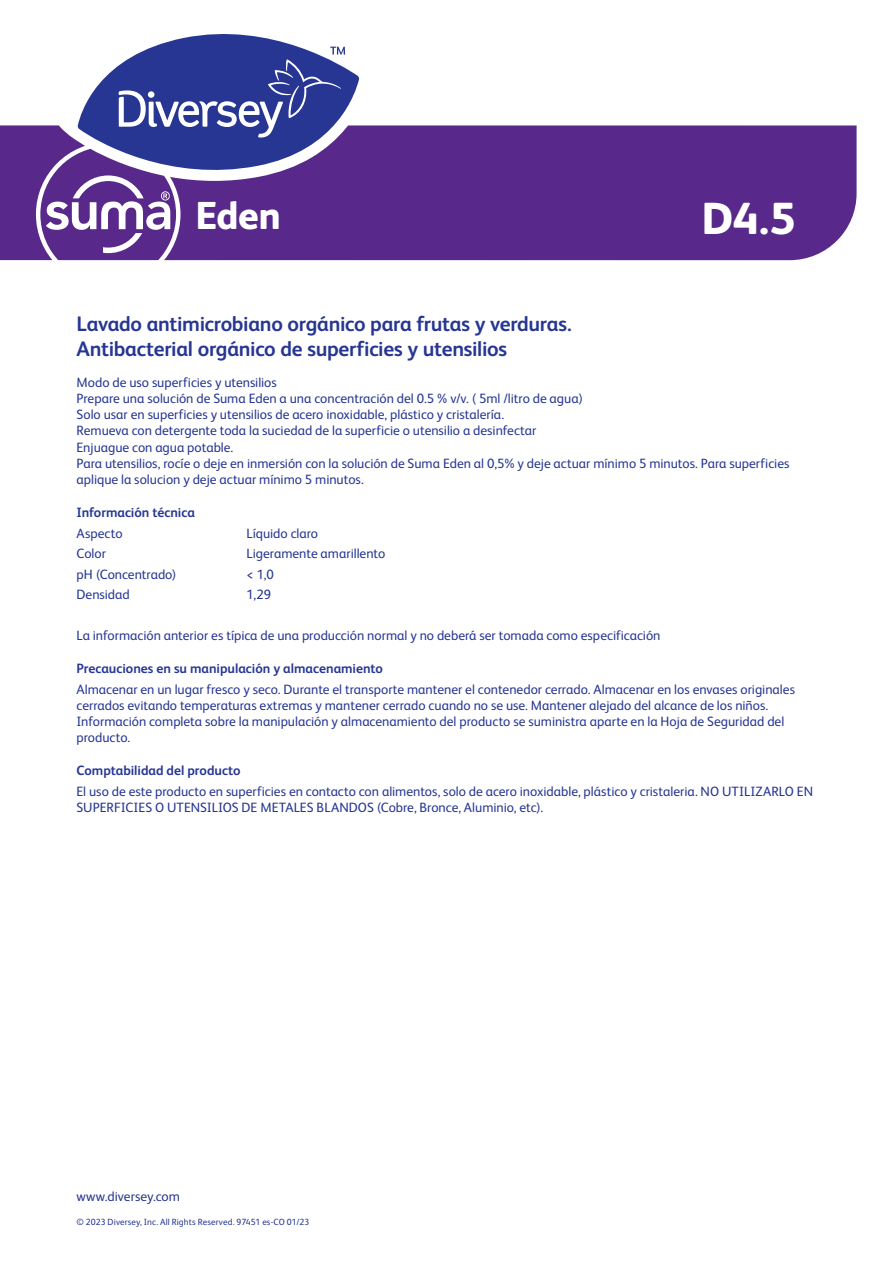
<style>
.page{position:relative;width:893px;height:1263px;background:#fff}
.page>*{position:absolute;margin:0;border:0;box-sizing:border-box;transform-origin:0 0}
.t1{font:800 45px "FS Albert Pro";color:#fff}
.t2{font:800 39px "FS Albert Pro";color:#fff}
.Product_Description{font:700 21px "FS Albert Pro";letter-spacing:-.015em;color:#263692}
.Maintext{font:13.5px/16.2px "FS Albert Pro";color:#263692}
.Subheads{font:700 13.5px "FS Albert Pro";letter-spacing:-.005em;color:#263692}
.t3{font:9px "FS Albert Pro";letter-spacing:.005em;color:#263692}
</style>
<div class="page">
<div style="left:0;top:125px;width:857px;height:135px;background:#58298a"></div>
<svg style="left:359px;top:78px;width:15px;height:103px;fill:#58298a"></svg>
<svg style="left:153px;top:34px;width:206px;height:148px"></svg>
<svg style="left:36px;top:47px;width:309px;height:214px"></svg>
<p class="t2" style="left:196px;top:185px;width:87px">Eden</p>
<p class="t1" style="left:702px;top:183px;width:95px">D4.5</p>
<p class="Product_Description" style="left:77px;top:309px;width:497px">Lavado antimicrobiano orgánico para frutas y verduras.</p>
<p class="Product_Description" style="left:77px;top:334px;width:432px">Antibacterial orgánico de superficies y utensilios</p>
<p class="Maintext" style="left:77px;top:373px;width:714px">Modo de uso superficies y utensilios<br>Prepare una solución de Suma Eden a una concentración del 0.5 % v/v. ( 5ml /litro de agua)<br>Solo usar en superficies y utensilios de acero inoxidable, plástico y cristalería.<br>Remueva con detergente toda la suciedad de la superficie o utensilio a desinfectar<br>Enjuague con agua potable.<br>Para utensilios, rocíe o deje en inmersión con la solución de Suma Eden al 0,5% y deje actuar mínimo 5 minutos. Para superficies aplique la solucion y deje actuar mínimo 5 minutos.</p>
<p class="Subheads" style="left:77px;top:503px;width:120px">Información técnica</p>
<p class="Maintext" style="left:77px;top:524px;width:48px">Aspecto</p>
<p class="Maintext" style="left:247px;top:524px;width:73px">Líquido claro</p>
<p class="Maintext" style="left:77px;top:544px;width:31px">Color</p>
<p class="Maintext" style="left:247px;top:544px;width:140px">Ligeramente amarillento</p>
<p class="Maintext" style="left:77px;top:565px;width:101px">pH (Concentrado)</p>
<p class="Maintext" style="left:247px;top:565px;width:29px">&lt; 1,0</p>
<p class="Maintext" style="left:77px;top:585px;width:55px">Densidad</p>
<p class="Maintext" style="left:247px;top:585px;width:26px">1,29</p>
<p class="Maintext" style="left:77px;top:626px;width:585px">La información anterior es típica de una producción normal y no deberá ser tomada como especificación</p>
<p class="Subheads" style="left:77px;top:659px;width:308px">Precauciones en su manipulación y almacenamiento</p>
<p class="Maintext" style="left:77px;top:680px;width:720px">Almacenar en un lugar fresco y seco. Durante el transporte mantener el contenedor cerrado. Almacenar en los envases originales cerrados evitando temperaturas extremas y mantener cerrado cuando no se use. Mantener alejado del alcance de los niños.<br>Información completa sobre la manipulación y almacenamiento del producto se suministra aparte en la Hoja de Seguridad del producto.</p>
<p class="Subheads" style="left:77px;top:761px;width:166px">Comptabilidad del producto</p>
<p class="Maintext" style="left:77px;top:782px;width:738px">El uso de este producto en superficies en contacto con alimentos, solo de acero inoxidable, plástico y cristaleria. NO UTILIZARLO EN<br>SUPERFICIES O UTENSILIOS DE METALES BLANDOS (Cobre, Bronce, Aluminio, etc).</p>
<p class="Maintext" style="left:77px;top:1187px;width:105px">www.diversey.com</p>
<p class="t3" style="left:77px;top:1215px;width:234px">© 2023 Diversey, Inc. All Rights Reserved. 97451 es-CO 01/23</p>
</div>
